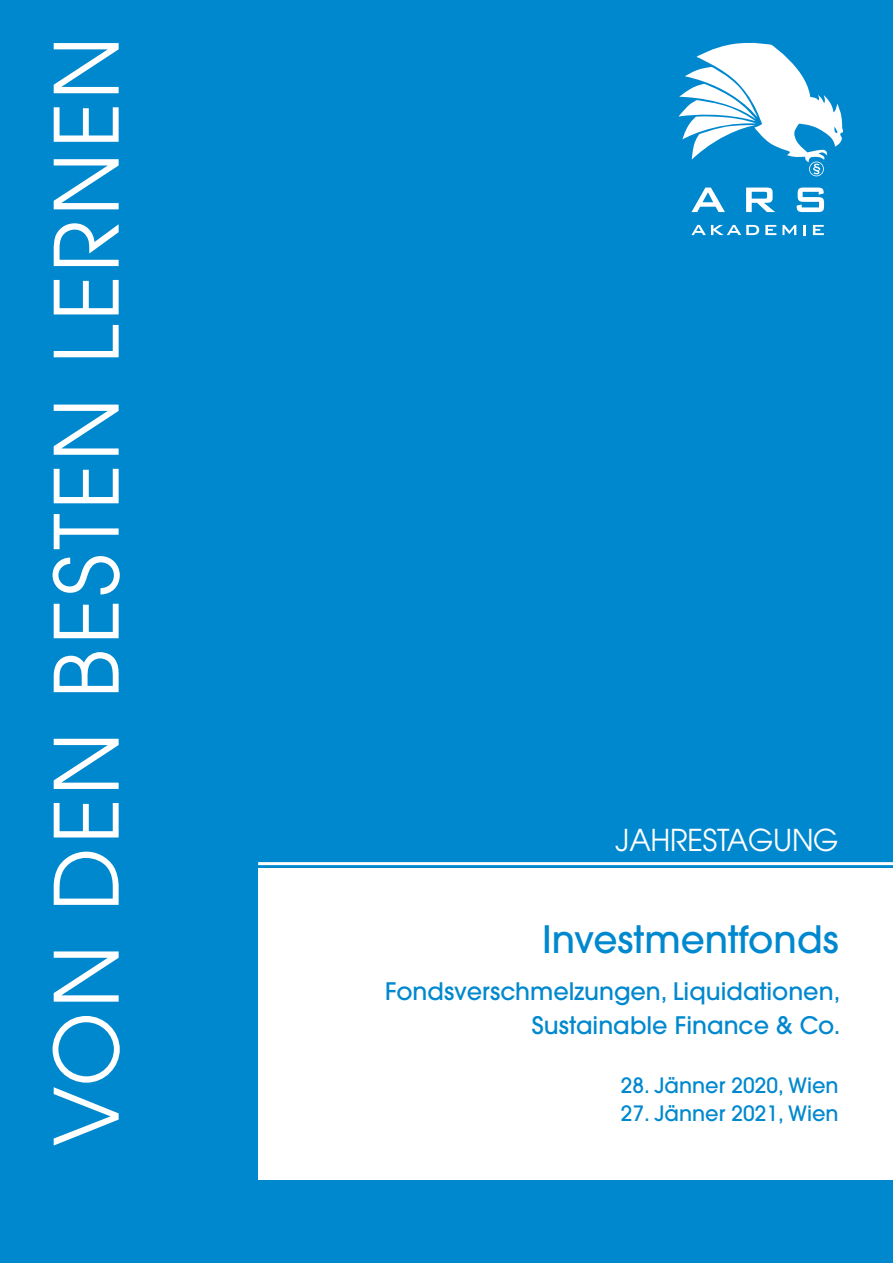
<style>
.page{position:relative;width:893px;height:1263px;background:#0088ce}
.page>*{position:absolute;margin:0;border:0;box-sizing:border-box;transform-origin:0 0}
.t1{font:87.75px "ITC Avant Garde Std";letter-spacing:.05em;color:#fff}
.t2{font:500 37.5px "ITC Avant Garde Std";color:#0088ce}
.t3{font:30px "ITC Avant Garde Std";letter-spacing:-.01em;color:#fff}
.t4{font:500 24px/34.5px "ITC Avant Garde Std";color:#0088ce;text-align:right}
.t5{font:500 21px "ITC Avant Garde Std";color:#0088ce}
</style>
<div class="page">
<svg style="left:678px;top:43px;width:165px;height:133px"></svg>
<svg style="left:691px;top:188px;width:34px;height:24px"></svg>
<svg style="left:746px;top:188px;width:29px;height:24px"></svg>
<svg style="left:797px;top:188px;width:27px;height:24px"></svg>
<svg style="left:691px;top:225px;width:68px;height:10px"></svg>
<svg style="left:765px;top:225px;width:11px;height:10px"></svg>
<svg style="left:782px;top:225px;width:14px;height:10px"></svg>
<svg style="left:803px;top:225px;width:3px;height:10px"></svg>
<svg style="left:813px;top:225px;width:11px;height:10px"></svg>
<div style="left:258px;top:868px;width:635px;height:312px;background:#fff"></div>
<hr style="left:258px;top:862px;width:635px;height:3px;background:#fff">
<h1 class="t1" style="left:32px;top:1146px;width:1111px;rotate:-90deg">VON DEN BESTEN LERNEN</h1>
<p class="t3" style="left:616px;top:821px;width:225px">JAHRESTAGUNG</p>
<h2 class="t2" style="left:542px;top:915px;width:298px">Investmentfonds</h2>
<p class="t4" style="left:385px;top:974px;width:456px">Fondsverschmelzungen, Liquidationen,<br>Sustainable Finance &amp; Co.</p>
<p class="t5" style="left:621px;top:1071px;width:219px">28. Jänner 2020, Wien</p>
<p class="t5" style="left:621px;top:1100px;width:219px">27. Jänner 2021, Wien</p>
</div>
